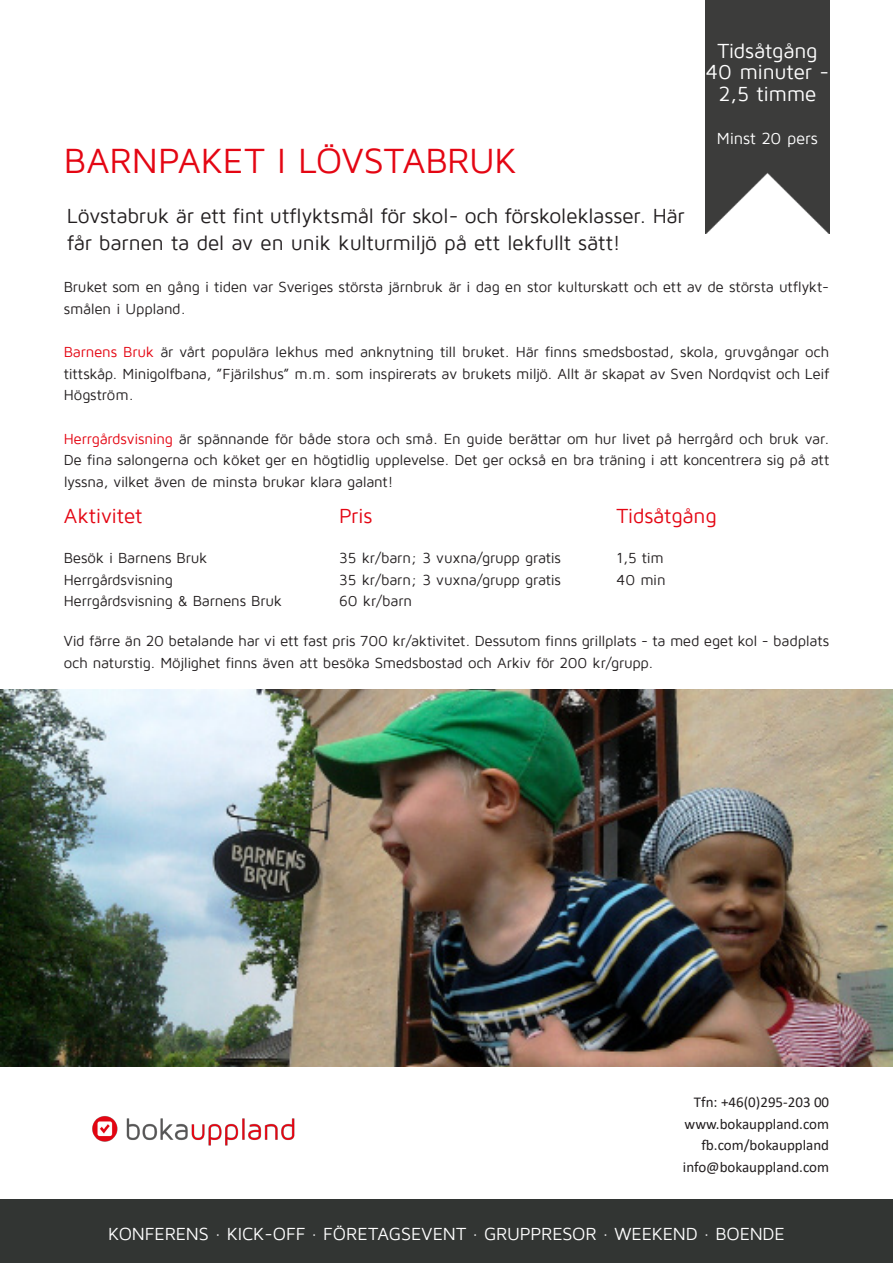
<style>
.page{position:relative;width:893px;height:1263px;background:#fff}
.page>*{position:absolute;margin:0;border:0;box-sizing:border-box;transform-origin:0 0}
.t1{font:36px "Maven Pro";letter-spacing:-.01em;color:#e40613}
.t2{font:21px/27px "Maven Pro";letter-spacing:-.015em;color:#231f20}
.t3{font:21px/21.6px "Maven Pro";letter-spacing:-.015em;color:#fff;text-align:center}
.t4{font:21px "Maven Pro";letter-spacing:-.015em;color:#e40613}
.t5{font:18px "Maven Pro";letter-spacing:-.005em;color:#fff}
.t6{font:16.5px "Maven Pro";letter-spacing:-.015em;color:#fff}
.t7{font:15px/21.6px "Maven Pro";letter-spacing:-.015em;color:#231f20}
.t8{font:15px/21.6px "Calibri";color:#231f20;text-align:right}
.s1{color:#e40613}
</style>
<div class="page">
<div style="left:0;top:1199px;width:893px;height:64px;background:#323533"></div>
<img style="left:92px;top:1116px;width:203px;height:30px">
<img style="left:706px;top:0;width:123px;height:234px">
<img style="left:0;top:690px;width:893px;height:377px">
<p class="t1" style="left:64px;top:142px;width:455px">BARNPAKET I LÖVSTABRUK</p>
<p class="t2" style="left:67px;top:202px;width:619px">Lövstabruk är ett fint utflyktsmål för skol- och förskoleklasser. Här får barnen ta del av en unik kulturmiljö på ett lekfullt sätt!</p>
<p class="t3" style="left:717px;top:40px;width:102px">Tidsåtgång</p>
<p class="t3" style="left:706px;top:62px;width:125px">40 minuter -<br>2,5 timme</p>
<p class="t6" style="left:717px;top:130px;width:103px">Minst 20 pers</p>
<p class="t7" style="left:64px;top:277px;width:767px">Bruket som en gång i tiden var Sveriges största järnbruk är i dag en stor kulturskatt och ett av de största utflykt&shy;smålen i Uppland.</p>
<p class="t7" style="left:64px;top:341px;width:767px;text-align:justify"><span class="s1">Barnens Bruk</span> är vårt populära lekhus med anknytning till bruket. Här finns smedsbostad, skola, gruvgångar och tittskåp. Minigolfbana, ”Fjärilshus” m.m. som inspirerats av brukets miljö. Allt är skapat av Sven Nordqvist och Leif Högström.</p>
<p class="t7" style="left:64px;top:428px;width:767px;text-align:justify"><span class="s1">Herrgårdsvisning</span> är spännande för både stora och små. En guide berättar om hur livet på herrgård och bruk var.<br>De fina salongerna och köket ger en högtidlig upplevelse. Det ger också en bra träning i att koncentrera sig på att lyssna, vilket även de minsta brukar klara galant!</p>
<p class="t4" style="left:64px;top:505px;width:80px">Aktivitet</p>
<p class="t7" style="left:64px;top:547px;width:145px">Besök i Barnens Bruk</p>
<p class="t7" style="left:64px;top:569px;width:111px">Herrgårdsvisning</p>
<p class="t7" style="left:64px;top:590px;width:220px">Herrgårdsvisning &amp; Barnens Bruk</p>
<p class="t4" style="left:339px;top:505px;width:35px">Pris</p>
<p class="t7" style="left:339px;top:547px;width:223px">35 kr/barn; 3 vuxna/grupp gratis</p>
<p class="t7" style="left:339px;top:569px;width:223px">35 kr/barn; 3 vuxna/grupp gratis</p>
<p class="t7" style="left:339px;top:590px;width:75px">60 kr/barn</p>
<p class="t4" style="left:617px;top:505px;width:102px">Tidsåtgång</p>
<p class="t7" style="left:617px;top:547px;width:49px">1,5 tim</p>
<p class="t7" style="left:617px;top:569px;width:51px">40 min</p>
<p class="t7" style="left:64px;top:630px;width:767px">Vid färre än 20 betalande har vi ett fast pris 700 kr/aktivitet. Dessutom finns grillplats - ta med eget kol - badplats och naturstig. Möjlighet finns även att besöka Smedsbostad och Arkiv för 200 kr/grupp.</p>
<p class="t8" style="left:683px;top:1091px;width:148px">Tfn: +46(0)295-203 00 www.bokauppland.com fb.com/bokauppland info@bokauppland.com</p>
<p class="t5" style="left:108px;top:1224px;width:678px">KONFERENS · KICK-OFF · FÖRETAGSEVENT · GRUPPRESOR · WEEKEND · BOENDE</p>
</div>
